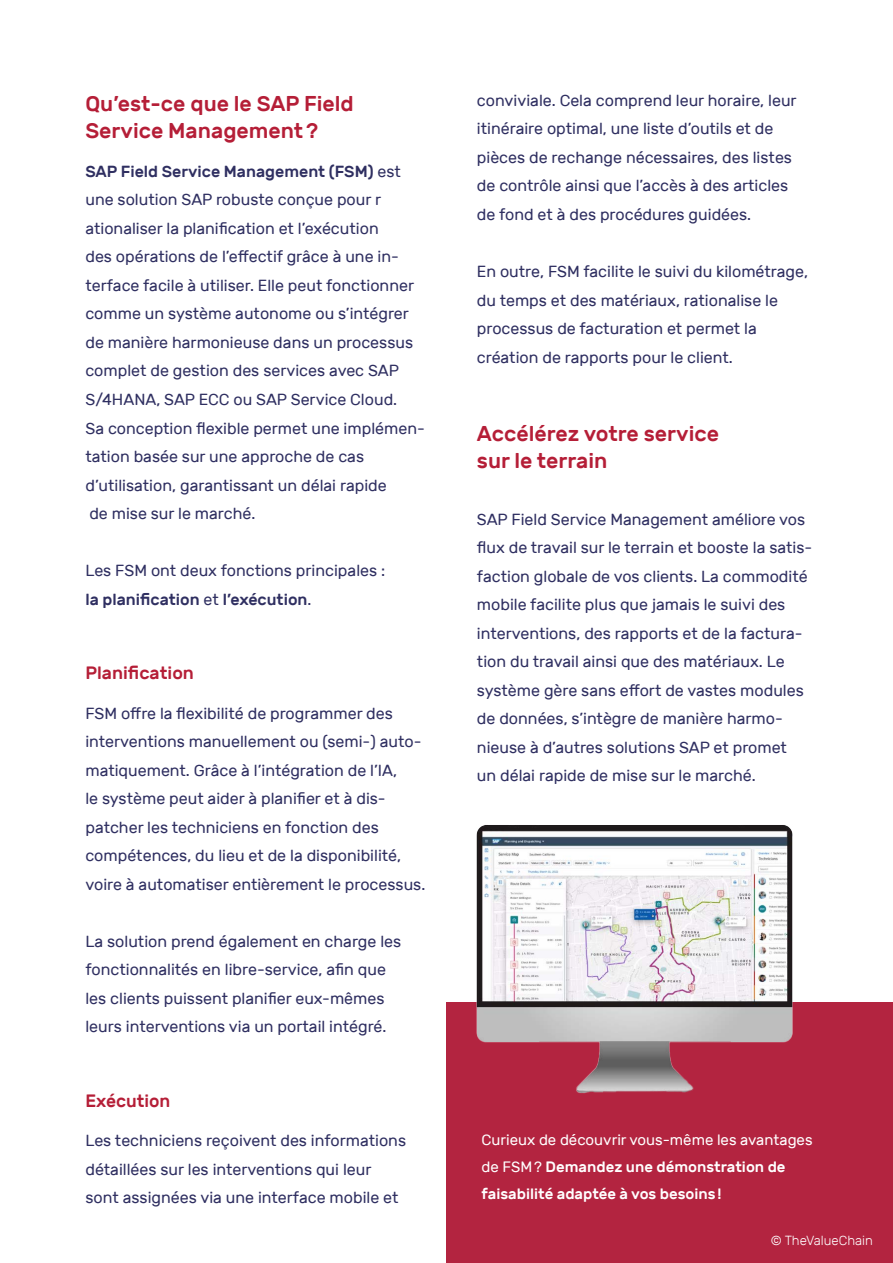
<style>
.page{position:relative;width:893px;height:1263px;background:#fff}
.page>*{position:absolute;margin:0;border:0;box-sizing:border-box;transform-origin:0 0}
.t1{font:500 21.45px/26.7px "Rubik";color:#b51e37}
.t2{font:500 17.85px "Rubik";color:#b51e37}
.t3{font:16.05px/28.5px "Rubik";color:#2f2f61}
.t4{font:500 15px/27px "Rubik";color:#fff}
.t5{font:300 13.2px "Rubik";color:#fff}
.s1{font-weight:500}
.s2{font-weight:400}
</style>
<div class="page">
<div style="left:446px;top:1002px;width:447px;height:261px;background:#b32440"></div>
<img style="left:477px;top:825px;width:315px;height:269px">
<h1 class="t1" style="left:85px;top:90px;width:270px">Qu’est-ce que le SAP Field<br>Service Management?</h1>
<p class="t3" style="left:85px;top:157px;width:341px"><span class="s1">SAP Field Service Management (FSM)</span> est une solution SAP robuste conçue pour r ationaliser la planification et l’exécution<br>des opérations de l’effectif grâce à une in&shy;terface facile à utiliser. Elle peut fonctionner comme un système autonome ou s’intégrer de manière harmonieuse dans un processus complet de gestion des services avec SAP S/4HANA, SAP ECC ou SAP Service Cloud.<br>Sa conception flexible permet une implémen&shy;tation basée sur une approche de cas d’utilisation, garantissant un délai rapide<br>de mise sur le marché.</p>
<p class="t3" style="left:85px;top:557px;width:301px">Les FSM ont deux fonctions principales : <span class="s1">la planification</span> et <span class="s1">l’exécution</span>.</p>
<p class="t2" style="left:85px;top:663px;width:110px">Planification</p>
<p class="t3" style="left:85px;top:699px;width:341px">FSM offre la flexibilité de programmer des interventions manuellement ou (semi-) auto&shy;matiquement. Grâce à l’intégration de l’IA,<br>le système peut aider à planifier et à dis&shy;patcher les techniciens en fonction des compétences, du lieu et de la disponibilité, voire à automatiser entièrement le processus.</p>
<p class="t3" style="left:85px;top:927px;width:317px">La solution prend également en charge les fonctionnalités en libre-service, afin que les clients puissent planifier eux-mêmes leurs interventions via un portail intégré.</p>
<p class="t2" style="left:85px;top:1091px;width:86px">Exécution</p>
<p class="t3" style="left:85px;top:1127px;width:322px">Les techniciens reçoivent des informations détaillées sur les interventions qui leur sont assignées via une interface mobile et</p>
<p class="t3" style="left:477px;top:86px;width:321px">conviviale. Cela comprend leur horaire, leur itinéraire optimal, une liste d’outils et de pièces de rechange nécessaires, des listes de contrôle ainsi que l’accès à des articles de fond et à des procédures guidées.</p>
<p class="t3" style="left:477px;top:258px;width:333px">En outre, FSM facilite le suivi du kilométrage, du temps et des matériaux, rationalise le processus de facturation et permet la création de rapports pour le client.</p>
<h1 class="t1" style="left:477px;top:420px;width:244px">Accélérez votre service sur le terrain</h1>
<p class="t3" style="left:477px;top:505px;width:337px">SAP Field Service Management améliore vos flux de travail sur le terrain et booste la satis&shy;faction globale de vos clients. La commodité mobile facilite plus que jamais le suivi des interventions, des rapports et de la factura&shy;tion du travail ainsi que des matériaux. Le système gère sans effort de vastes modules de données, s’intègre de manière harmo&shy;nieuse à d’autres solutions SAP et promet<br>un délai rapide de mise sur le marché.</p>
<p class="t4" style="left:482px;top:1127px;width:332px"><span class="s2">Curieux de découvrir vous-même les avantages de FSM?</span> Demandez une démonstration de faisabilité adaptée à vos besoins!</p>
<p class="t5" style="left:771px;top:1233px;width:104px">© TheValueChain</p>
</div>
